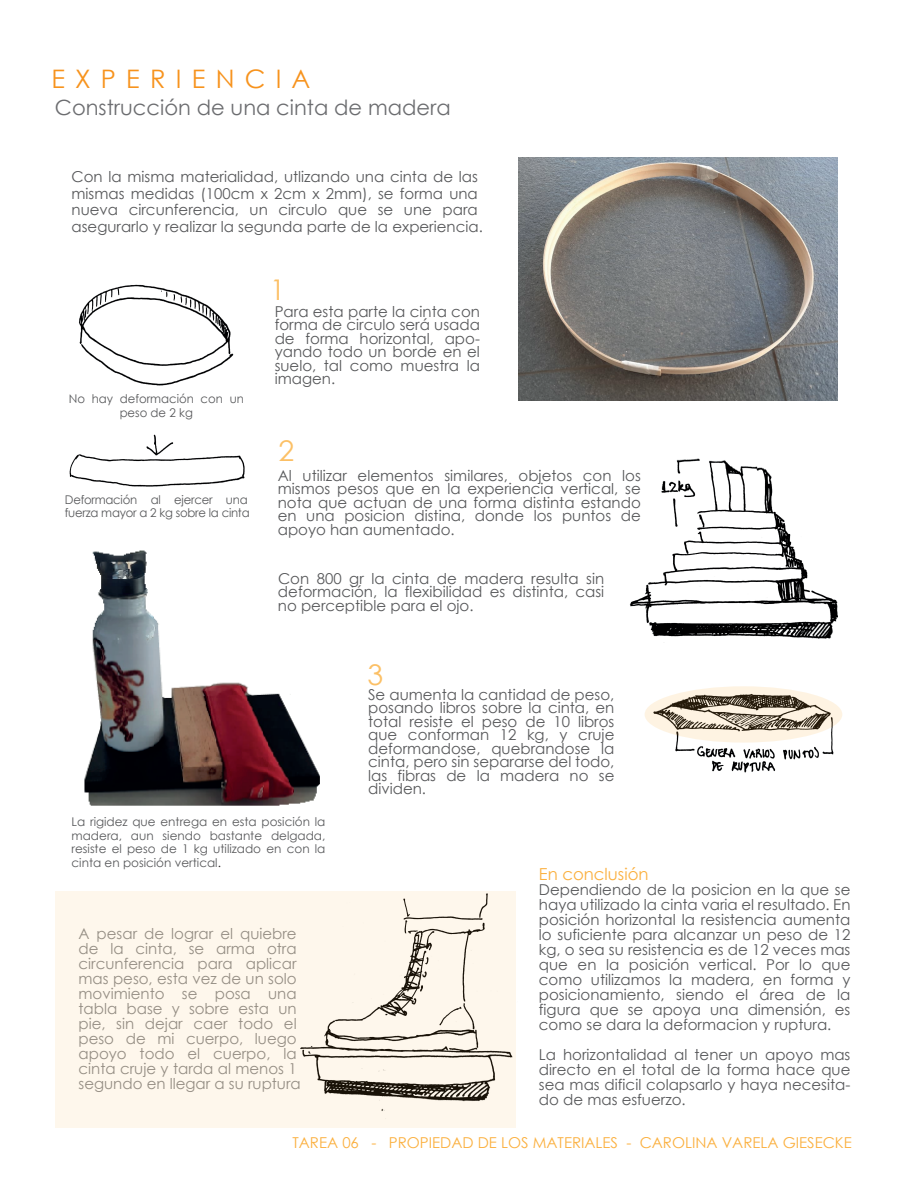
<style>
.page{position:relative;width:918px;height:1188px;background:#fff}
.page>*{position:absolute;margin:0;border:0;box-sizing:border-box;transform-origin:0 0}
.t1{font:28.5px "Century Gothic";color:rgb(251 176 63/.8)}
.t2{font:25.5px "Century Gothic";letter-spacing:.4em;color:#f7931d}
.t3{font:21px "Century Gothic";color:#6c6d70}
.t4{font:16.5px "Century Gothic";color:#fbb03f}
.t5{font:15px/13.5px "Century Gothic";color:#57585a;text-align:justify}
.t6{font:15px/15px "Century Gothic";color:rgb(87 88 90/.7)}
.t7{font:15px "Century Gothic";color:#fbb03f}
.t8{font:12px/13.5px "Century Gothic";color:#57585a;text-align:justify}
.t9{font:12px/13.5px "Century Gothic";letter-spacing:-.02em;color:#57585a}
.s1{color:#231f20}
</style>
<div class="page">
<img style="left:629px;top:458px;width:208px;height:181px">
<img style="left:84px;top:550px;width:236px;height:256px">
<img style="left:518px;top:158px;width:319px;height:243px">
<img style="left:69px;top:434px;width:176px;height:53px">
<img style="left:79px;top:284px;width:155px;height:102px">
<img style="left:645px;top:699px;width:197px;height:74px">
<div style="left:55px;top:892px;width:460px;height:236px;background:#fef7ec"></div>
<svg style="left:645px;top:686px;width:197px;height:57px;background:#bfb4a4"></svg>
<h2 class="t2" style="left:51px;top:61px;width:261px">EXPERIENCIA</h2>
<h3 class="t3" style="left:55px;top:93px;width:397px">Construcción de una cinta de madera</h3>
<p class="t5" style="left:72px;top:168px;width:413px;line-height:16.5px;text-align:left">Con la misma materialidad, utlizando una cinta de las mismas medidas (100cm x 2cm x 2mm), se forma una nueva circunferencia, un circulo que se une para asegurarlo y realizar la segunda parte de la experiencia.</p>
<p class="t8" style="left:69px;top:392px;width:177px;text-align:center">No hay deformación con un peso de 2 kg</p>
<p class="t9" style="left:65px;top:492px;width:186px">Deformación al ejercer una fuerza mayor a 2 kg sobre la cinta</p>
<h1 class="t1" style="left:270px;top:270px;width:17px">1</h1>
<p class="t5" style="left:275px;top:304px;width:207px">Para esta parte la cinta con forma de circulo será usada de forma horizontal, apo&shy;yando todo un borde en el suelo, tal como muestra la imagen.</p>
<h1 class="t1" style="left:278px;top:431px;width:17px">2</h1>
<p class="t5" style="left:278px;top:468px;width:365px">Al utilizar elementos similares, objetos con los mismos pesos que en la experiencia vertical, se nota que actuan de una forma distinta estando en una posicion distina, donde los puntos de apoyo han aumentado.</p>
<p class="t5" style="left:278px;top:571px;width:328px">Con 800 gr la cinta de madera resulta sin deformación, la flexibilidad es distinta, casi no perceptible para el ojo.</p>
<h1 class="t1" style="left:368px;top:655px;width:17px">3</h1>
<p class="t5" style="left:368px;top:688px;width:248px">Se aumenta la cantidad de peso, posando libros sobre la cinta, en total resiste el peso de 10 libros que conforman 12 kg, y cruje deformandose, quebrandose la cinta, pero sin separarse del todo, las fibras de la madera no se dividen.</p>
<p class="t8" style="left:72px;top:815px;width:255px">La rigidez que entrega en esta posición la madera, aun siendo bastante delgada, resiste el peso de 1 kg utilizado en con la cinta en posición vertical<span class="s1">.</span></p>
<p class="t6" style="left:79px;top:926px;width:224px">A pesar de lograr el quiebre de la cinta, se arma otra circunferencia para aplicar mas peso, esta vez de un solo movimiento se posa una tabla base y sobre esta un pie, sin dejar caer todo el peso de mi cuerpo, luego apoyo todo el cuerpo, la cinta cruje y tarda al menos 1 segundo en llegar a su ruptura</p>
<p class="t4" style="left:539px;top:863px;width:111px">En conclusión</p>
<p class="t5" style="left:539px;top:882px;width:313px;line-height:15px">Dependiendo de la posicion en la que se haya utilizado la cinta varia el resultado. En posición horizontal la resistencia aumenta lo suficiente para alcanzar un peso de 12 kg, o sea su resistencia es de 12 veces mas que en la posición vertical. Por lo que como utilizamos la madera, en forma y posicionamiento, siendo el área de la figura que se apoya una dimensión, es como se dara la deformacion y ruptura.</p>
<p class="t5" style="left:539px;top:1047px;width:313px;line-height:15px">La horizontalidad al tener un apoyo mas directo en el total de la forma hace que sea mas dificil colapsarlo y haya necesita&shy;do de mas esfuerzo.</p>
<p class="t7" style="left:292px;top:1132px;width:561px">TAREA 06 - PROPIEDAD DE LOS MATERIALES - CAROLINA VARELA GIESECKE</p>
</div>
